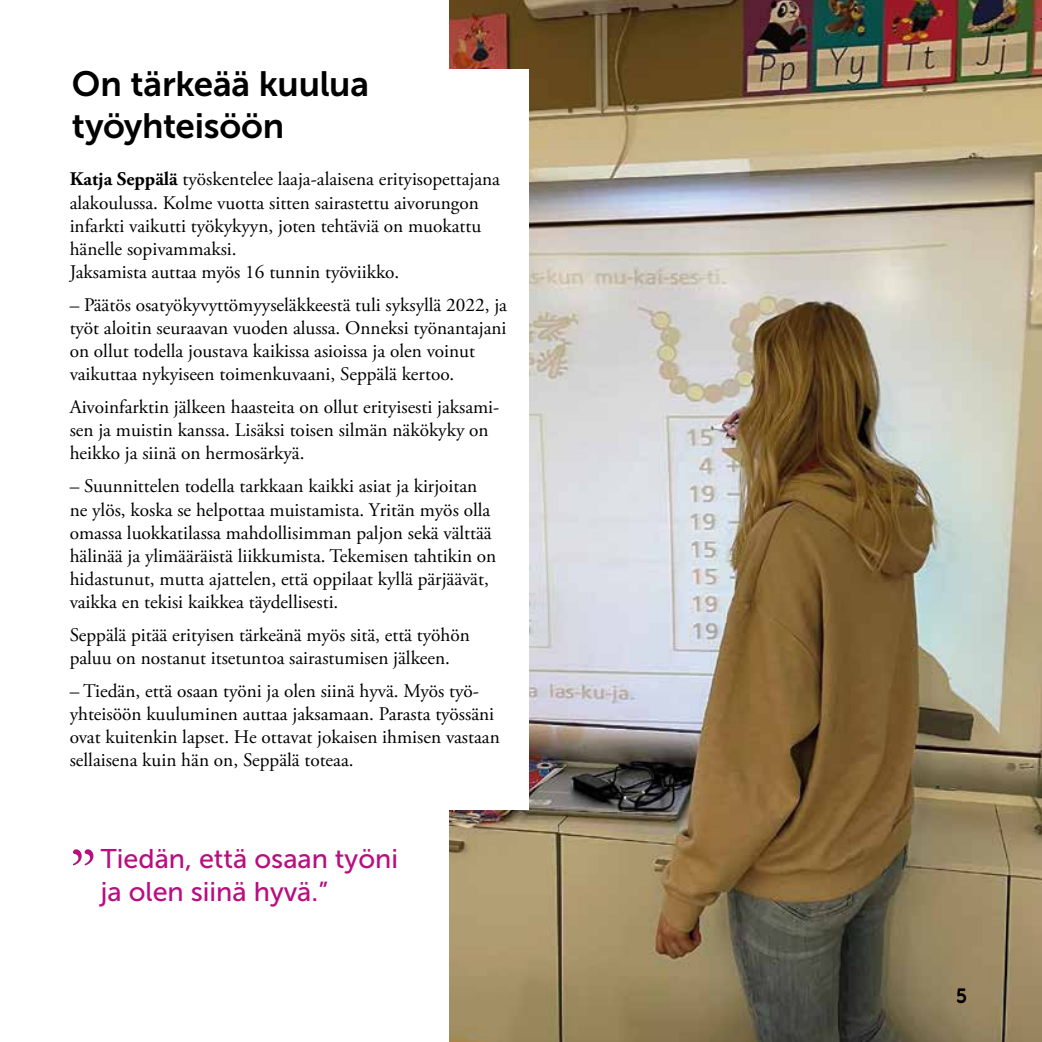
<style>
.page{position:relative;width:1042px;height:1042px;background:#fff}
.page>*{position:absolute;margin:0;border:0;box-sizing:border-box;transform-origin:0 0}
.t1{font:69.3px "Adobe Garamond Pro";color:#b80e80}
.t2{font:35px/42px "Museo Sans 700";letter-spacing:-.005em;color:#000}
.t3{font:26.95px "Museo Sans 500";color:#b80e80}
.t4{font:19.25px/23.1px "Adobe Garamond Pro";color:#000}
.t5{font:19.25px "Museo Sans 500";color:#000}
.s1{font-weight:700}
</style>
<div class="page">
<img style="left:449px;top:0;width:593px;height:1042px">
<div style="left:50px;top:69px;width:479px;height:741px;background:#fff"></div>
<h2 class="t2" style="left:72px;top:63px;width:299px">On tärkeää kuulua työyhteisöön</h2>
<p class="t4" style="left:70px;top:168px;width:432px"><span class="s1">Katja Seppälä</span> työskentelee laaja-alaisena erityisopettajana alakoulussa. Kolme vuotta sitten sairastettu aivorungon infarkti vaikutti työkykyyn, joten tehtäviä on muokattu hänelle sopivammaksi.<br>Jaksamista auttaa myös 16 tunnin työviikko.</p>
<p class="t4" style="left:70px;top:294px;width:439px">– Päätös osatyökyvyttömyyseläkkeestä tuli syksyllä 2022, ja työt aloitin seuraavan vuoden alussa. Onneksi työnantajani on ollut todella joustava kaikissa asioissa ja olen voinut vaikuttaa nykyiseen toimenkuvaani, Seppälä kertoo.</p>
<p class="t4" style="left:70px;top:396px;width:431px">Aivoinfarktin jälkeen haasteita on ollut erityisesti jaksami&shy;sen ja muistin kanssa. Lisäksi toisen silmän näkökyky on heikko ja siinä on hermosärkyä.</p>
<p class="t4" style="left:70px;top:475px;width:428px">– Suunnittelen todella tarkkaan kaikki asiat ja kirjoitan ne ylös, koska se helpottaa muistamista. Yritän myös olla omassa luokkatilassa mahdollisimman paljon sekä välttää hälinää ja ylimääräistä liikkumista. Tekemisen tahtikin on hidastunut, mutta ajattelen, että oppilaat kyllä pärjäävät, vaikka en tekisi kaikkea täydellisesti.</p>
<p class="t4" style="left:70px;top:624px;width:402px">Seppälä pitää erityisen tärkeänä myös sitä, että työhön paluu on nostanut itsetuntoa sairastumisen jälkeen.</p>
<p class="t4" style="left:70px;top:680px;width:432px">– Tiedän, että osaan työni ja olen siinä hyvä. Myös työ&shy;yhteisöön kuuluminen auttaa jaksamaan. Parasta työssäni ovat kuitenkin lapset. He ottavat jokaisen ihmisen vastaan sellaisena kuin hän on, Seppälä toteaa.</p>
<p class="t3" style="left:101px;top:844px;width:299px">Tiedän, että osaan työni</p>
<p class="t1" style="left:69px;top:834px;width:29px">”</p>
<p class="t3" style="left:101px;top:876px;width:229px">ja olen siinä hyvä.”</p>
<p class="t5" style="left:956px;top:984px;width:12px">5</p>
</div>
